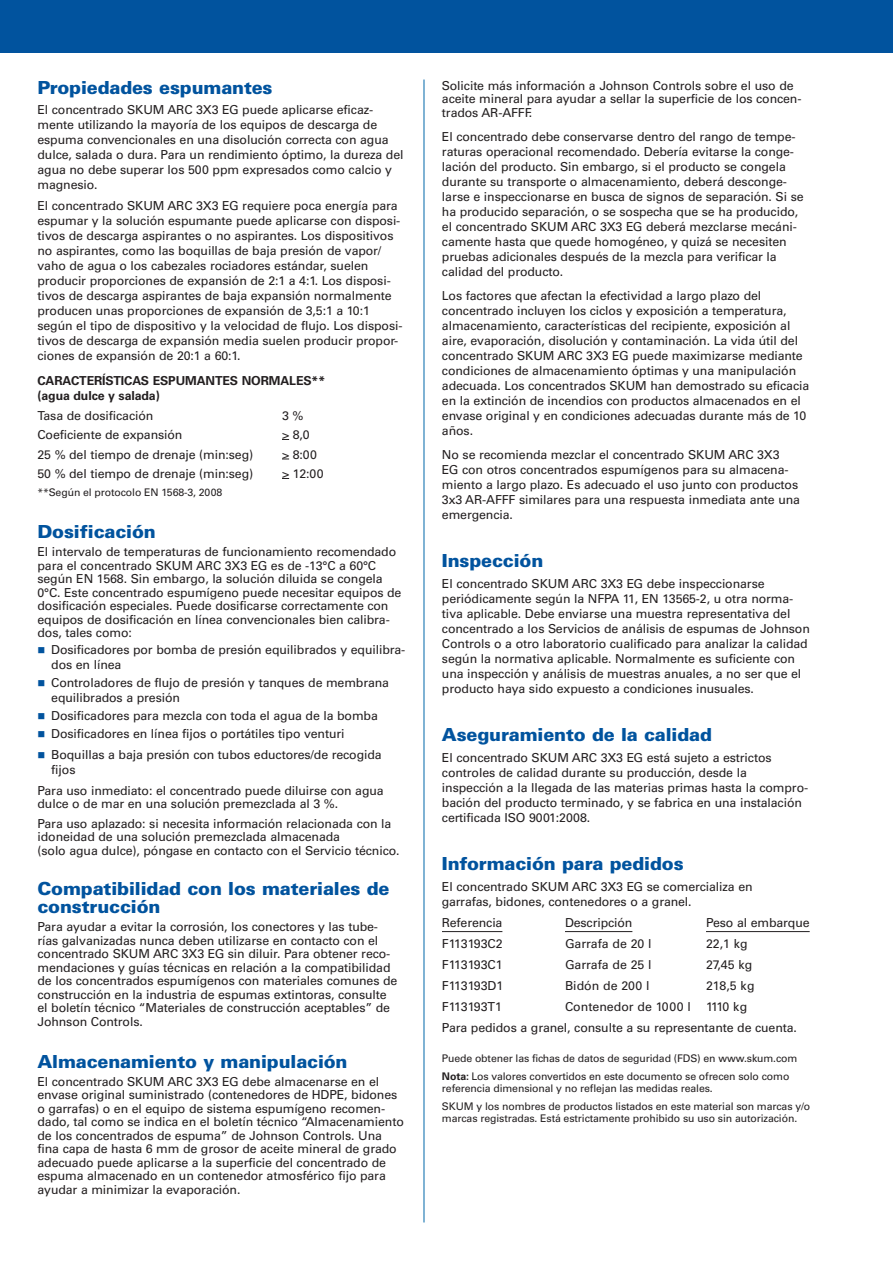
<style>
.page{position:relative;width:893px;height:1263px;background:#fff}
.page>*{position:absolute;margin:0;border:0;box-sizing:border-box;transform-origin:0 0}
._03_12_pt_Blue_Heade{font:900 18px/18px "Univers LT Std";letter-spacing:-.01em;color:#01539e}
._05_Text_1st_Graph{font:12.3px/13.5px "Univers LT Std";letter-spacing:-.01em;color:#231f20}
._06_Text_8_25{font:12.3px/15px "Univers LT Std";letter-spacing:-.01em;color:#231f20}
._09_Tabbed_Copy{font:12.3px "Univers LT Std";letter-spacing:-.01em;color:#231f20}
._08_Bullet_Text{font:12.3px/15px "Univers LT Std";letter-spacing:-.01em;color:#231f20}
._07_Bullet_Text_1st{font:12.3px/15px "Univers LT Std";letter-spacing:-.01em;color:#231f20}
._04_Bold_Subhead{font:700 12.3px/15px "Univers LT Std";letter-spacing:-.01em;color:#231f20}
._16_Note_7_pt__type{font:10.5px/12px "Univers LT Std";letter-spacing:-.01em;color:#231f20}
.s1{color:#01539e}
.s2{font-weight:700}
</style>
<div class="page">
<div style="left:0;top:0;width:893px;height:52px;background:#01539e"></div>
<hr style="left:424px;top:80px;width:1px;height:1142px;background:#0068a9">
<hr style="left:442px;top:931px;width:60px;height:1px;background:#231f20">
<hr style="left:565px;top:931px;width:67px;height:1px;background:#231f20">
<hr style="left:706px;top:931px;width:104px;height:1px;background:#231f20">
<p class="_03_12_pt_Blue_Heade" style="left:38px;top:78px;width:237px">Propiedades espumantes</p>
<p class="_05_Text_1st_Graph" style="left:38px;top:102px;width:368px;line-height:15px">El concentrado SKUM ARC 3X3 EG puede aplicarse eficaz&shy;mente utilizando la mayoría de los equipos de descarga de espuma convencionales en una disolución correcta con agua dulce, salada o dura. Para un rendimiento óptimo, la dureza del agua no debe superar los 500 ppm expresados como calcio y magnesio.</p>
<p class="_06_Text_8_25" style="left:38px;top:198px;width:366px">El concentrado SKUM ARC 3X3 EG requiere poca energía para espumar y la solución espumante puede aplicarse con disposi&shy;tivos de descarga aspirantes o no aspirantes. Los dispositivos no aspirantes, como las boquillas de baja presión de vapor/ vaho de agua o los cabezales rociadores estándar, suelen producir proporciones de expansión de 2:1 a 4:1. Los disposi&shy;tivos de descarga aspirantes de baja expansión normalmente producen unas proporciones de expansión de 3,5:1 a 10:1 según el tipo de dispositivo y la velocidad de flujo. Los disposi&shy;tivos de descarga de expansión media suelen producir propor&shy;ciones de expansión de 20:1 a 60:1.</p>
<p class="_04_Bold_Subhead" style="left:38px;top:373px;width:289px">CARACTERÍSTICAS ESPUMANTES NORMALES** (agua dulce y salada)</p>
<p class="_09_Tabbed_Copy" style="left:38px;top:408px;width:117px">Tasa de dosificación</p>
<p class="_09_Tabbed_Copy" style="left:282px;top:408px;width:23px">3 %</p>
<p class="_09_Tabbed_Copy" style="left:38px;top:427px;width:147px">Coeficiente de expansión</p>
<p class="_09_Tabbed_Copy" style="left:282px;top:427px;width:29px">&gt; 8,0</p>
<p class="_09_Tabbed_Copy" style="left:38px;top:447px;width:217px">25 % del tiempo de drenaje (min:seg)</p>
<p class="_09_Tabbed_Copy" style="left:282px;top:447px;width:36px">&gt; 8:00</p>
<p class="_09_Tabbed_Copy" style="left:38px;top:466px;width:217px">50 % del tiempo de drenaje (min:seg)</p>
<p class="_09_Tabbed_Copy" style="left:282px;top:466px;width:43px">&gt; 12:00</p>
<p class="_16_Note_7_pt__type" style="left:38px;top:486px;width:186px">**Según el protocolo EN 1568-3, 2008</p>
<p class="_03_12_pt_Blue_Heade" style="left:38px;top:522px;width:120px">Dosificación</p>
<p class="_05_Text_1st_Graph" style="left:38px;top:545px;width:365px">El intervalo de temperaturas de funcionamiento recomendado para el concentrado SKUM ARC 3X3 EG es de -13°C a 60°C según EN 1568. Sin embargo, la solución diluida se congela 0°C. Este concentrado espumígeno puede necesitar equipos de dosificación especiales. Puede dosificarse correctamente con equipos de dosificación en línea convencionales bien calibra&shy;dos, tales como:</p>
<p class="_07_Bullet_Text_1st" style="left:51px;top:642px;width:356px;text-indent:-14px"><span class="s1">■</span> Dosificadores por bomba de presión equilibrados y equilibra&shy;dos en línea</p>
<p class="_08_Bullet_Text" style="left:51px;top:675px;width:339px;text-indent:-14px"><span class="s1">■</span> Controladores de flujo de presión y tanques de membrana equilibrados a presión</p>
<p class="_08_Bullet_Text" style="left:38px;top:708px;width:342px"><span class="s1">■</span> Dosificadores para mezcla con toda el agua de la bomba</p>
<p class="_08_Bullet_Text" style="left:38px;top:726px;width:309px"><span class="s1">■</span> Dosificadores en línea fijos o portátiles tipo venturi</p>
<p class="_08_Bullet_Text" style="left:51px;top:747px;width:332px;text-indent:-14px"><span class="s1">■</span> Boquillas a baja presión con tubos eductores/de recogida fijos</p>
<p class="_06_Text_8_25" style="left:38px;top:784px;width:348px;line-height:13.5px">Para uso inmediato: el concentrado puede diluirse con agua dulce o de mar en una solución premezclada al 3 %.</p>
<p class="_06_Text_8_25" style="left:38px;top:817px;width:364px;line-height:13.5px">Para uso aplazado: si necesita información relacionada con la idoneidad de una solución premezclada almacenada<br>(solo agua dulce), póngase en contacto con el Servicio técnico.</p>
<p class="_03_12_pt_Blue_Heade" style="left:38px;top:879px;width:354px">Compatibilidad con los materiales de construcción</p>
<p class="_05_Text_1st_Graph" style="left:38px;top:920px;width:361px">Para ayudar a evitar la corrosión, los conectores y las tube&shy;rías galvanizadas nunca deben utilizarse en contacto con el concentrado SKUM ARC 3X3 EG sin diluir. Para obtener reco&shy;mendaciones y guías técnicas en relación a la compatibilidad de los concentrados espumígenos con materiales comunes de construcción en la industria de espumas extintoras, consulte el boletín técnico “Materiales de construcción aceptables” de Johnson Controls.</p>
<p class="_03_12_pt_Blue_Heade" style="left:38px;top:1052px;width:312px">Almacenamiento y manipulación</p>
<p class="_05_Text_1st_Graph" style="left:38px;top:1075px;width:368px">El concentrado SKUM ARC 3X3 EG debe almacenarse en el envase original suministrado (contenedores de HDPE, bidones o garrafas) o en el equipo de sistema espumígeno recomen&shy;dado, tal como se indica en el boletín técnico “Almacenamiento de los concentrados de espuma” de Johnson Controls. Una fina capa de hasta 6 mm de grosor de aceite mineral de grado adecuado puede aplicarse a la superficie del concentrado de espuma almacenado en un contenedor atmosférico fijo para ayudar a minimizar la evaporación.</p>
<p class="_05_Text_1st_Graph" style="left:442px;top:79px;width:361px">Solicite más información a Johnson Controls sobre el uso de aceite mineral para ayudar a sellar la superficie de los concen&shy;trados AR-AFFF.</p>
<p class="_06_Text_8_25" style="left:442px;top:129px;width:363px">El concentrado debe conservarse dentro del rango de tempe&shy;raturas operacional recomendado. Debería evitarse la conge&shy;lación del producto. Sin embargo, si el producto se congela durante su transporte o almacenamiento, deberá desconge&shy;larse e inspeccionarse en busca de signos de separación. Si se ha producido separación, o se sospecha que se ha producido, el concentrado SKUM ARC 3X3 EG deberá mezclarse mecáni&shy;camente hasta que quede homogéneo, y quizá se necesiten pruebas adicionales después de la mezcla para verificar la calidad del producto.</p>
<p class="_06_Text_8_25" style="left:442px;top:288px;width:369px">Los factores que afectan la efectividad a largo plazo del concentrado incluyen los ciclos y exposición a temperatura, almacenamiento, características del recipiente, exposición al aire, evaporación, disolución y contaminación. La vida útil del concentrado SKUM ARC 3X3 EG puede maximizarse mediante condiciones de almacenamiento óptimas y una manipulación adecuada. Los concentrados SKUM han demostrado su eficacia en la extinción de incendios con productos almacenados en el envase original y en condiciones adecuadas durante más de 10 años.</p>
<p class="_06_Text_8_25" style="left:442px;top:447px;width:360px">No se recomienda mezclar el concentrado SKUM ARC 3X3<br>EG con otros concentrados espumígenos para su almacena&shy;miento a largo plazo. Es adecuado el uso junto con productos 3x3 AR-AFFF similares para una respuesta inmediata ante una emergencia.</p>
<p class="_03_12_pt_Blue_Heade" style="left:442px;top:551px;width:103px">Inspección</p>
<p class="_05_Text_1st_Graph" style="left:442px;top:576px;width:369px;line-height:15px">El concentrado SKUM ARC 3X3 EG debe inspeccionarse periódicamente según la NFPA 11, EN 13565-2, u otra norma&shy;tiva aplicable. Debe enviarse una muestra representativa del concentrado a los Servicios de análisis de espumas de Johnson Controls o a otro laboratorio cualificado para analizar la calidad según la normativa aplicable. Normalmente es suficiente con una inspección y análisis de muestras anuales, a no ser que el producto haya sido expuesto a condiciones inusuales.</p>
<p class="_03_12_pt_Blue_Heade" style="left:442px;top:725px;width:272px">Aseguramiento de la calidad</p>
<p class="_05_Text_1st_Graph" style="left:442px;top:750px;width:368px;line-height:15px">El concentrado SKUM ARC 3X3 EG está sujeto a estrictos controles de calidad durante su producción, desde la inspección a la llegada de las materias primas hasta la compro&shy;bación del producto terminado, y se fabrica en una instalación certificada ISO 9001:2008.</p>
<p class="_03_12_pt_Blue_Heade" style="left:442px;top:854px;width:243px">Información para pedidos</p>
<p class="_05_Text_1st_Graph" style="left:442px;top:879px;width:312px;line-height:15px">El concentrado SKUM ARC 3X3 EG se comercializa en garrafas, bidones, contenedores o a granel.</p>
<p class="_09_Tabbed_Copy" style="left:442px;top:915px;width:62px">Referencia</p>
<p class="_09_Tabbed_Copy" style="left:565px;top:915px;width:69px">Descripción</p>
<p class="_09_Tabbed_Copy" style="left:706px;top:915px;width:105px">Peso al embarque</p>
<p class="_09_Tabbed_Copy" style="left:442px;top:936px;width:62px">F113193C2</p>
<p class="_09_Tabbed_Copy" style="left:565px;top:936px;width:88px">Garrafa de 20 l</p>
<p class="_09_Tabbed_Copy" style="left:706px;top:936px;width:43px">22,1 kg</p>
<p class="_09_Tabbed_Copy" style="left:442px;top:957px;width:62px">F113193C1</p>
<p class="_09_Tabbed_Copy" style="left:565px;top:957px;width:88px">Garrafa de 25 l</p>
<p class="_09_Tabbed_Copy" style="left:706px;top:957px;width:48px">27,45 kg</p>
<p class="_09_Tabbed_Copy" style="left:442px;top:978px;width:63px">F113193D1</p>
<p class="_09_Tabbed_Copy" style="left:565px;top:978px;width:86px">Bidón de 200 l</p>
<p class="_09_Tabbed_Copy" style="left:706px;top:978px;width:50px">218,5 kg</p>
<p class="_09_Tabbed_Copy" style="left:442px;top:999px;width:62px">F113193T1</p>
<p class="_09_Tabbed_Copy" style="left:565px;top:999px;width:184px">Contenedor de 1000 l 1110 kg</p>
<p class="_06_Text_8_25" style="left:442px;top:1020px;width:356px">Para pedidos a granel, consulte a su representante de cuenta.</p>
<p class="_16_Note_7_pt__type" style="left:442px;top:1052px;width:357px">Puede obtener las fichas de datos de seguridad (FDS) en www.skum.com</p>
<p class="_16_Note_7_pt__type" style="left:442px;top:1070px;width:349px"><span class="s2">Nota:</span> Los valores convertidos en este documento se ofrecen solo como referencia dimensional y no reflejan las medidas reales.</p>
<p class="_16_Note_7_pt__type" style="left:442px;top:1100px;width:370px">SKUM y los nombres de productos listados en este material son marcas y/o marcas registradas. Está estrictamente prohibido su uso sin autorización.</p>
</div>
